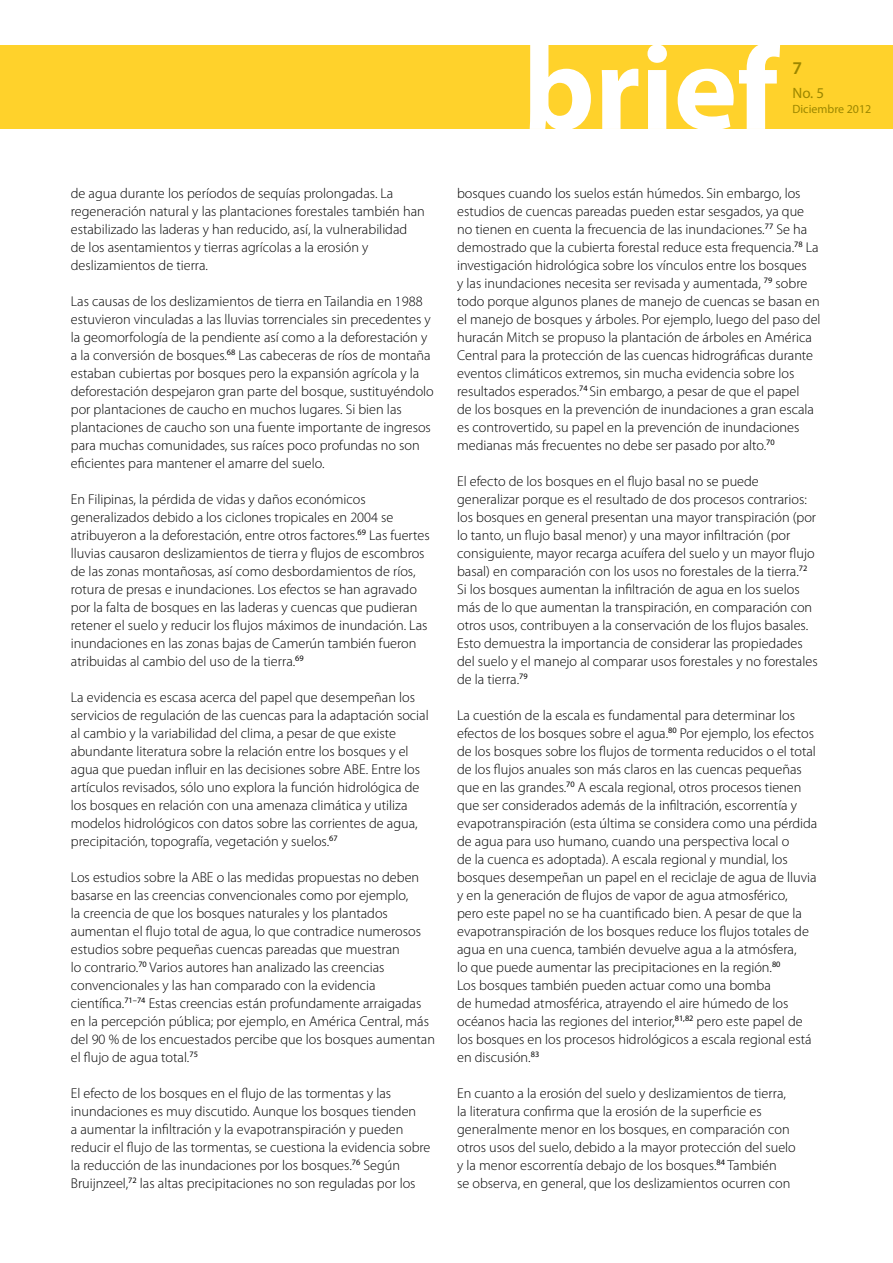
<style>
.page{position:relative;width:893px;height:1263px;background:#fff}
.page>*{position:absolute;margin:0;border:0;box-sizing:border-box;transform-origin:0 0}
.t1{font:600 18px "Myriad Pro";color:#9c8700}
.t2{font:15px "Myriad Pro";color:#9c8700}
.t3{font:300 14.25px/18px "Myriad Pro";color:#000}
.t4{font:12px "Myriad Pro";color:#9c8700}
</style>
<div class="page">
<div style="left:0;top:45px;width:893px;height:84px;background:#ffd22b"></div>
<svg style="left:530px;top:45px;width:250px;height:84px"></svg>
<p class="t1" style="left:792px;top:57px;width:11px">7</p>
<p class="t2" style="left:792px;top:84px;width:33px">No. 5</p>
<p class="t4" style="left:792px;top:102px;width:80px">Diciembre 2012</p>
<p class="t3" style="left:71px;top:184px;width:355px">de agua durante los períodos de sequías prolongadas. La regeneración natural y las plantaciones forestales también han estabilizado las laderas y han reducido, así, la vulnerabilidad de los asentamientos y tierras agrícolas a la erosión y deslizamientos de tierra.</p>
<p class="t3" style="left:71px;top:292px;width:365px">Las causas de los deslizamientos de tierra en Tailandia en 1988 estuvieron vinculadas a las lluvias torrenciales sin precedentes y la geomorfología de la pendiente así como a la deforestación y a la conversión de bosques.<sup>68</sup> Las cabeceras de ríos de montaña estaban cubiertas por bosques pero la expansión agrícola y la deforestación despejaron gran parte del bosque, sustituyéndolo por plantaciones de caucho en muchos lugares. Si bien las plantaciones de caucho son una fuente importante de ingresos para muchas comunidades, sus raíces poco profundas no son eficientes para mantener el amarre del suelo.</p>
<p class="t3" style="left:71px;top:490px;width:360px">En Filipinas, la pérdida de vidas y daños económicos generalizados debido a los ciclones tropicales en 2004 se atribuyeron a la deforestación, entre otros factores.<sup>69</sup> Las fuertes lluvias causaron deslizamientos de tierra y flujos de escombros de las zonas montañosas, así como desbordamientos de ríos, rotura de presas e inundaciones. Los efectos se han agravado por la falta de bosques en las laderas y cuencas que pudieran retener el suelo y reducir los flujos máximos de inundación. Las inundaciones en las zonas bajas de Camerún también fueron atribuidas al cambio del uso de la tierra.<sup>69</sup></p>
<p class="t3" style="left:71px;top:688px;width:359px">La evidencia es escasa acerca del papel que desempeñan los servicios de regulación de las cuencas para la adaptación social al cambio y la variabilidad del clima, a pesar de que existe abundante literatura sobre la relación entre los bosques y el agua que puedan influir en las decisiones sobre ABE. Entre los artículos revisados, sólo uno explora la función hidrológica de los bosques en relación con una amenaza climática y utiliza modelos hidrológicos con datos sobre las corrientes de agua, precipitación, topografía, vegetación y suelos.<sup>67</sup></p>
<p class="t3" style="left:71px;top:868px;width:366px">Los estudios sobre la ABE o las medidas propuestas no deben basarse en las creencias convencionales como por ejemplo,<br>la creencia de que los bosques naturales y los plantados aumentan el flujo total de agua, lo que contradice numerosos estudios sobre pequeñas cuencas pareadas que muestran<br>lo contrario.<sup>70</sup> Varios autores han analizado las creencias convencionales y las han comparado con la evidencia científica.<sup>71–74</sup> Estas creencias están profundamente arraigadas en la percepción pública; por ejemplo, en América Central, más del 90 % de los encuestados percibe que los bosques aumentan el flujo de agua total.<sup>75</sup></p>
<p class="t3" style="left:71px;top:1084px;width:361px">El efecto de los bosques en el flujo de las tormentas y las inundaciones es muy discutido. Aunque los bosques tienden<br>a aumentar la infiltración y la evapotranspiración y pueden reducir el flujo de las tormentas, se cuestiona la evidencia sobre la reducción de las inundaciones por los bosques.<sup>76</sup> Según Bruijnzeel,<sup>72</sup> las altas precipitaciones no son reguladas por los</p>
<p class="t3" style="left:457px;top:184px;width:365px">bosques cuando los suelos están húmedos. Sin embargo, los estudios de cuencas pareadas pueden estar sesgados, ya que no tienen en cuenta la frecuencia de las inundaciones.<sup>77</sup> Se ha demostrado que la cubierta forestal reduce esta frequencia.<sup>78</sup> La investigación hidrológica sobre los vínculos entre los bosques<br>y las inundaciones necesita ser revisada y aumentada, <sup>79</sup> sobre todo porque algunos planes de manejo de cuencas se basan en el manejo de bosques y árboles. Por ejemplo, luego del paso del huracán Mitch se propuso la plantación de árboles en América Central para la protección de las cuencas hidrográficas durante eventos climáticos extremos, sin mucha evidencia sobre los resultados esperados.<sup>74</sup> Sin embargo, a pesar de que el papel<br>de los bosques en la prevención de inundaciones a gran escala es controvertido, su papel en la prevención de inundaciones medianas más frecuentes no debe ser pasado por alto.<sup>70</sup></p>
<p class="t3" style="left:457px;top:472px;width:362px">El efecto de los bosques en el flujo basal no se puede generalizar porque es el resultado de dos procesos contrarios: los bosques en general presentan una mayor transpiración (por lo tanto, un flujo basal menor) y una mayor infiltración (por consiguiente, mayor recarga acuífera del suelo y un mayor flujo basal) en comparación con los usos no forestales de la tierra.<sup>72<br></sup>Si los bosques aumentan la infiltración de agua en los suelos más de lo que aumentan la transpiración, en comparación con otros usos, contribuyen a la conservación de los flujos basales.<br>Esto demuestra la importancia de considerar las propiedades del suelo y el manejo al comparar usos forestales y no forestales de la tierra.<sup>79</sup></p>
<p class="t3" style="left:457px;top:706px;width:362px">La cuestión de la escala es fundamental para determinar los efectos de los bosques sobre el agua.<sup>80</sup> Por ejemplo, los efectos de los bosques sobre los flujos de tormenta reducidos o el total de los flujos anuales son más claros en las cuencas pequeñas que en las grandes.<sup>70</sup> A escala regional, otros procesos tienen que ser considerados además de la infiltración, escorrentía y evapotranspiración (esta última se considera como una pérdida de agua para uso humano, cuando una perspectiva local o<br>de la cuenca es adoptada). A escala regional y mundial, los bosques desempeñan un papel en el reciclaje de agua de lluvia y en la generación de flujos de vapor de agua atmosférico, pero este papel no se ha cuantificado bien. A pesar de que la evapotranspiración de los bosques reduce los flujos totales de agua en una cuenca, también devuelve agua a la atmósfera,<br>lo que puede aumentar las precipitaciones en la región.<sup>80<br></sup>Los bosques también pueden actuar como una bomba<br>de humedad atmosférica, atrayendo el aire húmedo de los océanos hacia las regiones del interior,<sup>81,82</sup> pero este papel de los bosques en los procesos hidrológicos a escala regional está en discusión.<sup>83</sup></p>
<p class="t3" style="left:457px;top:1084px;width:340px">En cuanto a la erosión del suelo y deslizamientos de tierra, la literatura confirma que la erosión de la superficie es generalmente menor en los bosques, en comparación con otros usos del suelo, debido a la mayor protección del suelo y la menor escorrentía debajo de los bosques.<sup>84</sup> También<br>se observa, en general, que los deslizamientos ocurren con</p>
</div>
